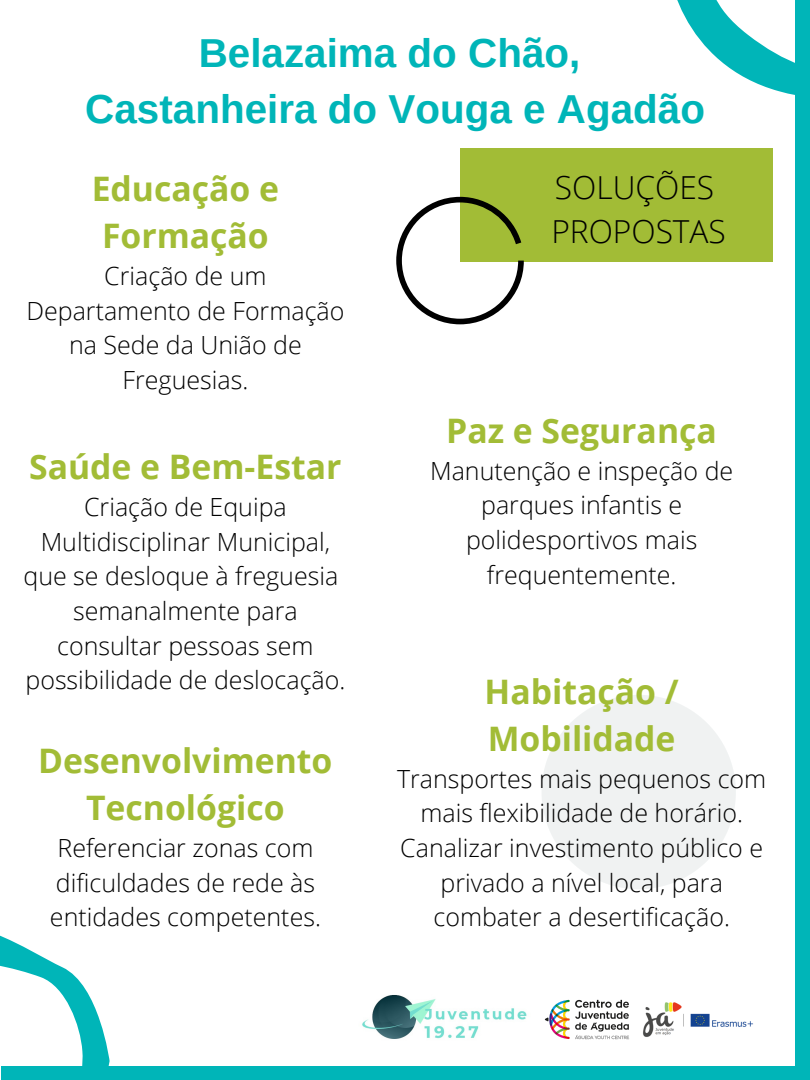
<style>
.page{position:relative;width:810px;height:1080px;background:#fff}
.page>*{position:absolute;margin:0;border:0;box-sizing:border-box;transform-origin:0 0}
.t1{font:700 40.44px "Arimo";color:#00b5b8}
.t2{font:700 33.75px/46.9px "Open Sans";color:#a2bc36;text-align:center}
.t3{font:300 31.69px "Open Sans";color:#000}
.t4{font:300 25px/34.7px "Open Sans";color:#000;text-align:center}
</style>
<div class="page">
<div style="left:796px;top:0;width:14px;height:1080px;background:#00b5b8"></div>
<div style="left:1px;top:1066px;width:809px;height:14px;background:#00b5b8"></div>
<img style="left:643px;top:1002px;width:110px;height:35px">
<img style="left:544px;top:999px;width:85px;height:41px">
<img style="left:362px;top:995px;width:165px;height:44px">
<svg style="left:542px;top:695px;width:194px;height:194px;fill:#f0f2f2"></svg>
<svg style="left:0;top:935px;width:110px;height:131px"></svg>
<svg style="left:677px;top:0;width:119px;height:117px"></svg>
<div style="left:460px;top:148px;width:312px;height:114px;background:#a2bc36"></div>
<svg style="left:396px;top:197px;width:128px;height:127px"></svg>
<p class="t1" style="left:199px;top:30px;width:383px">Belazaima do Chão,</p>
<p class="t1" style="left:85px;top:87px;width:621px">Castanheira do Vouga e Agadão</p>
<p class="t2" style="left:92px;top:164px;width:189px">Educação e<br>Formação</p>
<p class="t4" style="left:26px;top:258px;width:319px">Criação de um<br>Departamento de Formação na Sede da União de<br>Freguesias.</p>
<p class="t2" style="left:29px;top:442px;width:314px">Saúde e Bem-Estar</p>
<p class="t4" style="left:23px;top:489px;width:323px">Criação de Equipa<br>Multidisciplinar Municipal, que se desloque à freguesia semanalmente para consultar pessoas sem possibilidade de deslocação.</p>
<p class="t2" style="left:38px;top:737px;width:296px">Desenvolvimento<br>Tecnológico</p>
<p class="t4" style="left:50px;top:830px;width:273px">Referenciar zonas com dificuldades de rede às entidades competentes.</p>
<p class="t3" style="left:555px;top:165px;width:161px">SOLUÇÕES</p>
<p class="t3" style="left:551px;top:209px;width:176px">PROPOSTAS</p>
<p class="t2" style="left:446px;top:406px;width:272px">Paz e Segurança</p>
<p class="t4" style="left:430px;top:453px;width:305px">Manutenção e inspeção de parques infantis e polidesportivos mais frequentemente.</p>
<p class="t2" style="left:485px;top:667px;width:196px;text-align:left">Habitação /<br>Mobilidade</p>
<p class="t4" style="left:397px;top:761px;width:371px">Transportes mais pequenos com mais flexibilidade de horário.</p>
<p class="t4" style="left:400px;top:830px;width:364px">Canalizar investimento público e privado a nível local, para combater a desertificação.</p>
</div>
